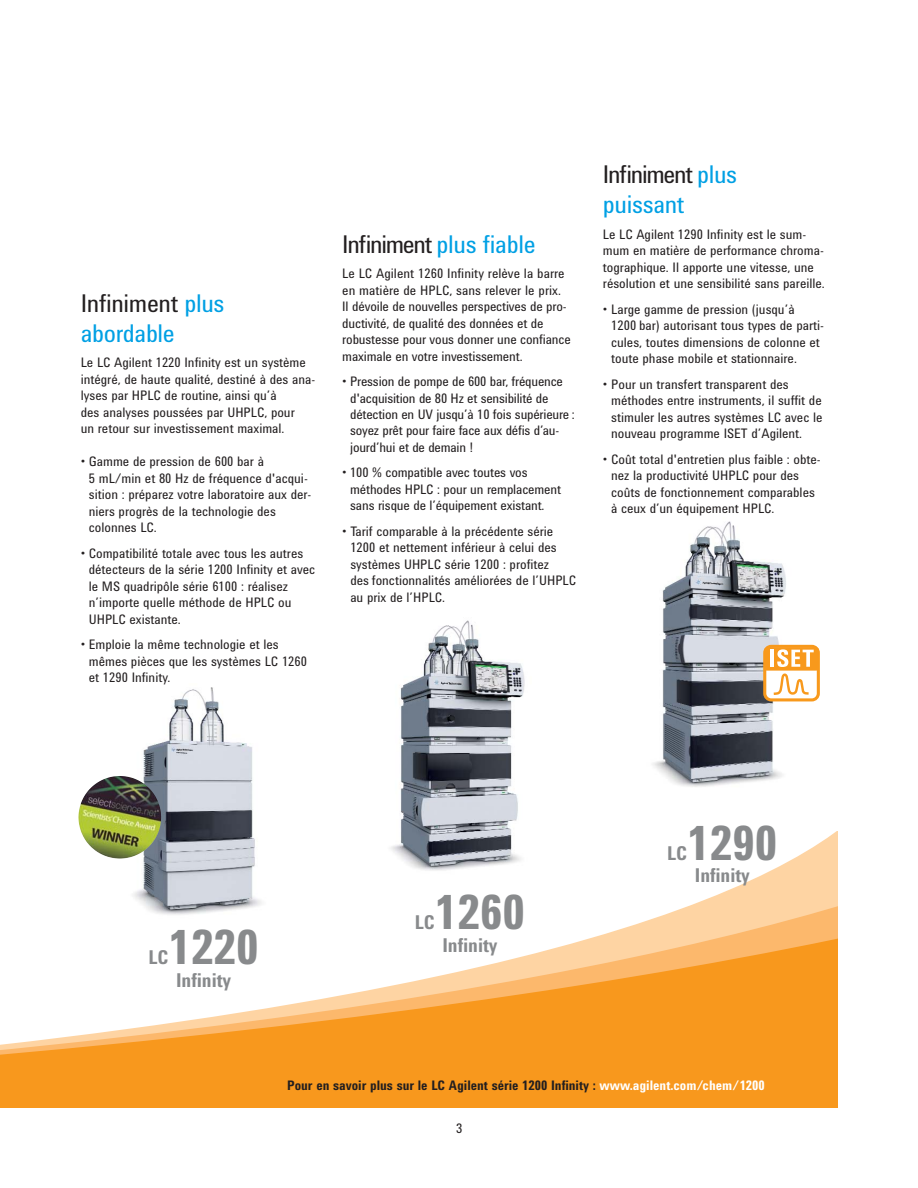
<style>
.page{position:relative;width:918px;height:1188px;background:#fff}
.page>*{position:absolute;margin:0;border:0;box-sizing:border-box;transform-origin:0 0}
.t1{font:700 48.6px "Agilent Condensed CFF";color:#888a8c}
.t2{font:25.2px/29.5px "Agilent Condensed CFF";letter-spacing:-.015em;color:#00a0e4}
.t3{font:25.2px "Agilent Condensed CFF";letter-spacing:-.05em;color:#231f20}
.t4{font:700 19.65px "Agilent Condensed CFF";color:#888a8c}
.t5{font:13.5px/16.5px "Agilent Condensed CFF";color:#231f20}
.t6{font:700 13.5px "Agilent Condensed CFF";color:#231f20}
.s1{color:#231f20}
.s2{color:#00a0e4}
.s3{color:#fff}
</style>
<div class="page">
<img style="left:652px;top:521px;width:145px;height:266px">
<img style="left:400px;top:620px;width:125px;height:211px">
<svg style="left:0;top:831px;width:837px;height:276px"></svg>
<div style="left:765px;top:646px;width:53px;height:54px;background:#fff;border-radius:6px"></div>
<div style="left:763px;top:645px;width:57px;height:56px;border:3px solid #f8991c;border-radius:6px"></div>
<div style="left:765px;top:648px;width:53px;height:22px;background:#f8991c;border-radius:2px"></div>
<div style="left:764px;top:647px;width:55px;height:24px;border:2px solid #f8991c;border-radius:2px"></div>
<hr style="left:770px;top:650px;width:4px;height:17px;background:#fff">
<svg style="left:771px;top:649px;width:43px;height:46px"></svg>
<img style="left:121px;top:687px;width:156px;height:236px">
<svg style="left:149px;top:788px;width:8px;height:12px"></svg>
<h2 class="t2" style="left:81px;top:291px;width:145px"><span class="s1">Infiniment</span> plus abordable</h2>
<p class="t5" style="left:81px;top:356px;width:236px">Le LC Agilent 1220 Infinity est un système intégré, de haute qualité, destiné à des ana&shy;lyses par HPLC de routine, ainsi qu’à<br>des analyses poussées par UHPLC, pour<br>un retour sur investissement maximal.</p>
<p class="t5" style="left:89px;top:455px;width:224px;text-indent:-8px">• Gamme de pression de 600 bar à<br>5 mL/min et 80 Hz de fréquence d'acqui&shy;sition : préparez votre laboratoire aux der&shy;niers progrès de la technologie des colonnes LC.</p>
<p class="t5" style="left:89px;top:546px;width:228px;text-indent:-8px">• Compatibilité totale avec tous les autres détecteurs de la série 1200 Infinity et avec le MS quadripôle série 6100 : réalisez n’importe quelle méthode de HPLC ou UHPLC existante.</p>
<p class="t5" style="left:89px;top:638px;width:220px;text-indent:-8px">• Emploie la même technologie et les mêmes pièces que les systèmes LC 1260 et 1290 Infinity.</p>
<h2 class="t3" style="left:342px;top:235px;width:195px">Infiniment <span class="s2">plus fiable</span></h2>
<p class="t5" style="left:342px;top:266px;width:230px">Le LC Agilent 1260 Infinity relève la barre en matière de HPLC, sans relever le prix.<br>Il dévoile de nouvelles perspectives de pro&shy;ductivité, de qualité des données et de robustesse pour vous donner une confiance maximale en votre investissement.</p>
<p class="t5" style="left:350px;top:374px;width:226px;text-indent:-8px">• Pression de pompe de 600 bar, fréquence d'acquisition de 80 Hz et sensibilité de détection en UV jusqu’à 10 fois supérieure : soyez prêt pour faire face aux défis d’au&shy;jourd’hui et de demain !</p>
<p class="t5" style="left:350px;top:466px;width:212px;text-indent:-8px">• 100 % compatible avec toutes vos méthodes HPLC : pour un remplacement sans risque de l’équipement existant.</p>
<p class="t5" style="left:350px;top:524px;width:227px;text-indent:-8px">• Tarif comparable à la précédente série 1200 et nettement inférieur à celui des systèmes UHPLC série 1200 : profitez<br>des fonctionnalités améliorées de l’UHPLC au prix de l’HPLC.</p>
<h2 class="t2" style="left:603px;top:162px;width:136px"><span class="s1">Infiniment</span> plus puissant</h2>
<p class="t5" style="left:603px;top:227px;width:223px">Le LC Agilent 1290 Infinity est le sum&shy;mum en matière de performance chroma&shy;tographique. Il apporte une vitesse, une résolution et une sensibilité sans pareille.</p>
<p class="t5" style="left:611px;top:302px;width:214px;text-indent:-8px">• Large gamme de pression (jusqu’à<br>1200 bar) autorisant tous types de parti&shy;cules, toutes dimensions de colonne et toute phase mobile et stationnaire.</p>
<p class="t5" style="left:611px;top:377px;width:213px;text-indent:-8px">• Pour un transfert transparent des méthodes entre instruments, il suffit de stimuler les autres systèmes LC avec le nouveau programme ISET d’Agilent.</p>
<p class="t5" style="left:611px;top:452px;width:211px;text-indent:-8px">• Coût total d'entretien plus faible : obte&shy;nez la productivité UHPLC pour des coûts de fonctionnement comparables à ceux d’un équipement HPLC.</p>
<h1 class="t1" style="left:169px;top:930px;width:92px">1220</h1>
<h3 class="t4" style="left:176px;top:973px;width:57px">Infinity</h3>
<h3 class="t4" style="left:148px;top:951px;width:22px">LC</h3>
<h1 class="t1" style="left:435px;top:895px;width:92px">1260</h1>
<h3 class="t4" style="left:442px;top:938px;width:57px">Infinity</h3>
<h3 class="t4" style="left:415px;top:915px;width:22px">LC</h3>
<h1 class="t1" style="left:687px;top:826px;width:92px">1290</h1>
<h3 class="t4" style="left:695px;top:868px;width:57px">Infinity</h3>
<h3 class="t4" style="left:667px;top:846px;width:22px">LC</h3>
<p class="t6" style="left:287px;top:1080px;width:479px">Pour en savoir plus sur le LC Agilent série 1200 Infinity : <span class="s3">www.agilent.com/chem/1200</span></p>
<p class="t5" style="left:456px;top:1121px;width:8px">3</p>
</div>
